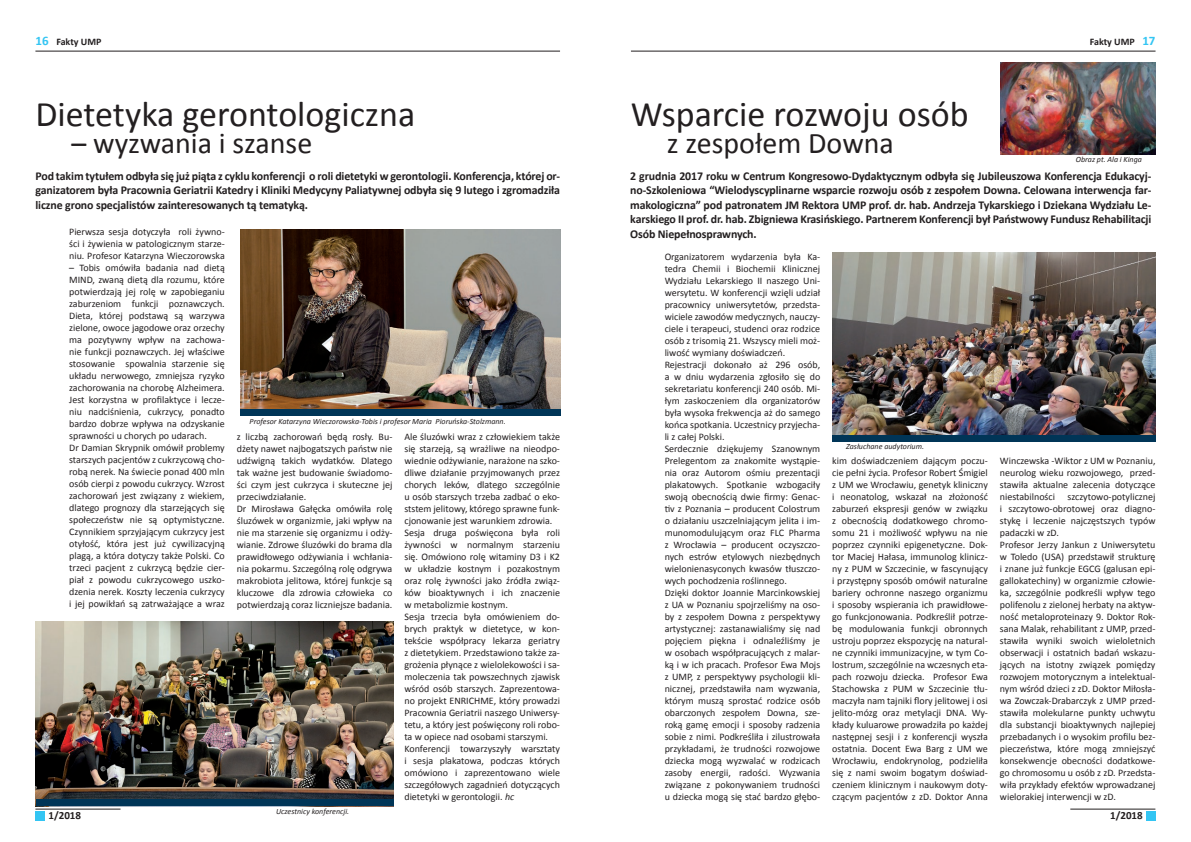
<style>
.page{position:relative;width:1191px;height:842px;background:#fff}
.page>*{position:absolute;margin:0;border:0;box-sizing:border-box;transform-origin:0 0}
.t1{font:36px "Calibri";color:#231f20}
.t2{font:30px "Calibri";color:#231f20}
.t3{font:700 12px/14.4px "Calibri";letter-spacing:-.01em;color:#231f20;text-align:justify}
.t4{font:700 11px "Calibri";color:#231f20}
.t5{font:10px/12px "Calibri";color:#231f20}
.t6{font:700 10px "Calibri";color:#231f20}
.t7{font:italic 8px "Calibri";color:#231f20}
.s1{font-size:13px;color:#33c5f3}
.s2{font-style:italic}
</style>
<div class="page">
<hr style="left:35px;top:51px;width:525px;height:1px;background:#231f20">
<hr style="left:631px;top:51px;width:524px;height:1px;background:#231f20">
<div style="left:1146px;top:811px;width:9px;height:9px;background:#33c5f3"></div>
<div style="left:35px;top:811px;width:10px;height:9px;background:#33c5f3"></div>
<hr style="left:1070px;top:809px;width:85px;height:1px;background:#231f20">
<hr style="left:35px;top:809px;width:85px;height:1px;background:#231f20">
<img style="left:36px;top:621px;width:357px;height:179px">
<img style="left:832px;top:252px;width:323px;height:183px">
<img style="left:240px;top:230px;width:320px;height:179px">
<img style="left:1000px;top:62px;width:155px;height:92px">
<div style="left:240px;top:409px;width:320px;height:6px;background:#003557"></div>
<div style="left:832px;top:435px;width:323px;height:7px;background:#003557"></div>
<div style="left:36px;top:800px;width:357px;height:6px;background:#003557"></div>
<p class="t6" style="left:35px;top:35px;width:67px"><span class="s1">16</span> Fakty UMP</p>
<p class="t6" style="left:1089px;top:35px;width:67px">Fakty UMP <span class="s1">17</span></p>
<h1 class="t1" style="left:35px;top:92px;width:381px">Dietetyka gerontologiczna</h1>
<h2 class="t2" style="left:71px;top:124px;width:242px">– wyzwania i szanse</h2>
<p class="t3" style="left:35px;top:169px;width:526px">Pod takim tytułem odbyła się już piąta z cyklu konferencji o roli dietetyki w gerontologii. Konferencja, której or&shy;ganizatorem była Pracownia Geriatrii Katedry i Kliniki Medycyny Paliatywnej odbyła się 9 lutego i zgromadziła liczne grono specjalistów zainteresowanych tą tematyką.</p>
<p class="t5" style="left:69px;top:225px;width:157px;text-align:justify">Pierwsza sesja dotyczyła roli żywno&shy;ści i żywienia w patologicznym starze&shy;niu. Profesor Katarzyna Wieczorowska</p>
<p class="t5" style="left:69px;top:261px;width:157px">– Tobis omówiła badania nad dietą MIND, zwaną dietą dla rozumu, które potwierdzają jej rolę w zapobieganiu zaburzeniom funkcji poznawczych.<br>Dieta, której podstawą są warzywa zielone, owoce jagodowe oraz orzechy ma pozytywny wpływ na zachowa&shy;nie funkcji poznawczych. Jej właściwe stosowanie spowalnia starzenie się układu nerwowego, zmniejsza ryzyko zachorowania na chorobę Alzheimera.<br>Jest korzystna w profilaktyce i lecze&shy;niu nadciśnienia, cukrzycy, ponadto bardzo dobrze wpływa na odzyskanie sprawności u chorych po udarach.<br>Dr Damian Skrypnik omówił problemy starszych pacjentów z cukrzycową cho&shy;robą nerek. Na świecie ponad 400 mln osób cierpi z powodu cukrzycy. Wzrost zachorowań jest związany z wiekiem, dlatego prognozy dla starzejących się społeczeństw nie są optymistyczne.<br>Czynnikiem sprzyjającym cukrzycy jest otyłość, która jest już cywilizacyjną plagą, a która dotyczy także Polski. Co trzeci pacjent z cukrzycą będzie cier&shy;piał z powodu cukrzycowego uszko&shy;dzenia nerek. Koszty leczenia cukrzycy i jej powikłań są zatrważające a wraz</p>
<p class="t7" style="left:249px;top:416px;width:258px">Profesor Katarzyna Wieczorowska-Tobis i profesor Maria Pioruńska-Stolzmann.</p>
<p class="t5" style="left:237px;top:431px;width:157px">z liczbą zachorowań będą rosły. Bu&shy;dżety nawet najbogatszych państw nie udźwigną takich wydatków. Dlatego tak ważne jest budowanie świadomo&shy;ści czym jest cukrzyca i skuteczne jej przeciwdziałanie.<br>Dr Mirosława Gałęcka omówiła rolę śluzówek w organizmie, jaki wpływ na nie ma starzenie się organizmu i odży&shy;wianie. Zdrowe śluzówki do brama dla prawidłowego odżywiania i wchłania&shy;nia pokarmu. Szczególną rolę odgrywa makrobiota jelitowa, której funkcje są kluczowe dla zdrowia człowieka co potwierdzają coraz liczniejsze badania.</p>
<p class="t5" style="left:404px;top:431px;width:157px">Ale śluzówki wraz z człowiekiem także się starzeją, są wrażliwe na nieodpo&shy;wiednie odżywianie, narażone na szko&shy;dliwe działanie przyjmowanych przez chorych leków, dlatego szczególnie u osób starszych trzeba zadbać o eko&shy;ststem jelitowy, którego sprawne funk&shy;cjonowanie jest warunkiem zdrowia.<br>Sesja druga poświęcona była roli żywności w normalnym starzeniu się. Omówiono rolę witaminy D3 i K2 w układzie kostnym i pozakostnym oraz rolę żywności jako źródła związ&shy;ków bioaktywnych i ich znaczenie w metabolizmie kostnym.<br>Sesja trzecia była omówieniem do&shy;brych praktyk w dietetyce, w kon&shy;tekście współpracy lekarza geriatry z dietetykiem. Przedstawiono także za&shy;grożenia płynące z wielolekowości i sa&shy;moleczenia tak powszechnych zjawisk wśród osób starszych. Zaprezentowa&shy;no projekt ENRICHME, który prowadzi Pracownia Geriatrii naszego Uniwersy&shy;tetu, a który jest poświęcony roli robo&shy;ta w opiece nad osobami starszymi.<br>Konferencji towarzyszyły warsztaty i sesja plakatowa, podczas których omówiono i zaprezentowano wiele szczegółowych zagadnień dotyczących dietetyki w gerontologii. <span class="s2">hc</span></p>
<h1 class="t1" style="left:631px;top:92px;width:339px">Wsparcie rozwoju osób</h1>
<h2 class="t2" style="left:667px;top:124px;width:228px">z zespołem Downa</h2>
<p class="t7" style="left:1075px;top:154px;width:68px">Obraz pt. Ala i Kinga</p>
<p class="t3" style="left:630px;top:169px;width:523px">2 grudnia 2017 roku w Centrum Kongresowo-Dydaktycznym odbyła się Jubileuszowa Konferencja Edukacyj&shy;no-Szkoleniowa “Wielodyscyplinarne wsparcie rozwoju osób z zespołem Downa. Celowana interwencja far&shy;makologiczna” pod patronatem JM Rektora UMP prof. dr. hab. Andrzeja Tykarskiego i Dziekana Wydziału Le&shy;karskiego II prof. dr. hab. Zbigniewa Krasińskiego. Partnerem Konferencji był Państwowy Fundusz Rehabilitacji Osób Niepełnosprawnych.</p>
<p class="t5" style="left:664px;top:251px;width:157px">Organizatorem wydarzenia była Ka&shy;tedra Chemii i Biochemii Klinicznej Wydziału Lekarskiego II naszego Uni&shy;wersytetu. W konferencji wzięli udział pracownicy uniwersytetów, przedsta&shy;wiciele zawodów medycznych, nauczy&shy;ciele i terapeuci, studenci oraz rodzice osób z trisomią 21. Wszyscy mieli moż&shy;liwość wymiany doświadczeń.<br>Rejestracji dokonało aż 296 osób, a w dniu wydarzenia zgłosiło się do sekretariatu konferencji 240 osób. Mi&shy;łym zaskoczeniem dla organizatorów była wysoka frekwencja aż do samego końca spotkania. Uczestnicy przyjecha&shy;li z całej Polski.<br>Serdecznie dziękujemy Szanownym Prelegentom za znakomite wystąpie&shy;nia oraz Autorom ośmiu prezentacji plakatowych. Spotkanie wzbogaciły swoją obecnością dwie firmy: Genac&shy;tiv z Poznania – producent Colostrum o działaniu uszczelniającym jelita i im&shy;munomodulującym oraz FLC Pharma z Wrocławia – producent oczyszczo&shy;nych estrów etylowych niezbędnych wielonienasyconych kwasów tłuszczo&shy;wych pochodzenia roślinnego.<br>Dzięki doktor Joannie Marcinkowskiej z UA w Poznaniu spojrzeliśmy na oso&shy;by z zespołem Downa z perspektywy artystycznej: zastanawialiśmy się nad pojęciem piękna i odnaleźliśmy je w osobach współpracujących z malar&shy;ką i w ich pracach. Profesor Ewa Mojs z UMP, z perspektywy psychologii kli&shy;nicznej, przedstawiła nam wyzwania, którym muszą sprostać rodzice osób obarczonych zespołem Downa, sze&shy;roką gamę emocji i sposoby radzenia sobie z nimi. Podkreśliła i zilustrowała przykładami, że trudności rozwojowe dziecka mogą wyzwalać w rodzicach zasoby energii, radości. Wyzwania związane z pokonywaniem trudności u dziecka mogą się stać bardzo głębo-</p>
<p class="t7" style="left:846px;top:441px;width:79px">Zasłuchane audytorium.</p>
<p class="t5" style="left:832px;top:454px;width:157px;text-align:justify">kim doświadczeniem dającym poczu&shy;cie pełni życia. Profesor Robert Śmigiel z UM we Wrocławiu, genetyk kliniczny i neonatolog, wskazał na złożoność zaburzeń ekspresji genów w związku z obecnością dodatkowego chromo&shy;somu 21 i możliwość wpływu na nie poprzez czynniki epigenetyczne. Dok&shy;tor Maciej Hałasa, immunolog klinicz&shy;ny z PUM w Szczecinie, w fascynujący i przystępny sposób omówił naturalne bariery ochronne naszego organizmu i sposoby wspierania ich prawidłowe&shy;go funkcjonowania. Podkreślił potrze&shy;bę modulowania funkcji obronnych ustroju poprzez ekspozycję na natural&shy;ne czynniki immunizacyjne, w tym Co&shy;lostrum, szczególnie na wczesnych eta&shy;pach rozwoju dziecka. Profesor Ewa Stachowska z PUM w Szczecinie tłu&shy;maczyła nam tajniki flory jelitowej i osi jelito-mózg oraz metylacji DNA. Wy&shy;kłady kuluarowe prowadziła po każdej następnej sesji i z konferencji wyszła ostatnia. Docent Ewa Barg z UM we Wrocławiu, endokrynolog, podzieliła się z nami swoim bogatym doświad&shy;czeniem klinicznym i naukowym doty&shy;czącym pacjentów z zD. Doktor Anna</p>
<p class="t5" style="left:1000px;top:454px;width:157px;text-align:justify">Winczewska -Wiktor z UM w Poznaniu, neurolog wieku rozwojowego, przed&shy;stawiła aktualne zalecenia dotyczące niestabilności</p>
<p class="t5" style="left:1000px;top:490px;width:157px;text-indent:68px">szczytowo-potylicznej i szczytowo-obrotowej oraz diagno&shy;stykę i leczenie najczęstszych typów padaczki w zD.<br>Profesor Jerzy Jankun z Uniwersytetu w Toledo (USA) przedstawił strukturę i znane już funkcje EGCG (galusan epi&shy;gallokatechiny) w organizmie człowie&shy;ka, szczególnie podkreśli wpływ tego polifenolu z zielonej herbaty na aktyw&shy;ność metaloproteinazy 9. Doktor Rok&shy;sana Malak, rehabilitant z UMP, przed&shy;stawiła wyniki swoich wieloletnich obserwacji i ostatnich badań wskazu&shy;jących na istotny związek pomiędzy rozwojem motorycznym a intelektual&shy;nym wśród dzieci z zD. Doktor Miłosła&shy;wa Zowczak-Drabarczyk z UMP przed&shy;stawiła molekularne punkty uchwytu dla substancji bioaktywnych najlepiej przebadanych i o wysokim profilu bez&shy;pieczeństwa, które mogą zmniejszyć konsekwencje obecności dodatkowe&shy;go chromosomu u osób z zD. Przedsta&shy;wiła przykłady efektów wprowadzanej wielorakiej interwencji w zD.</p>
<p class="t7" style="left:276px;top:806px;width:75px">Uczestnicy konferencji.</p>
<p class="t4" style="left:48px;top:808px;width:34px">1/2018</p>
<p class="t4" style="left:1110px;top:808px;width:34px">1/2018</p>
</div>
